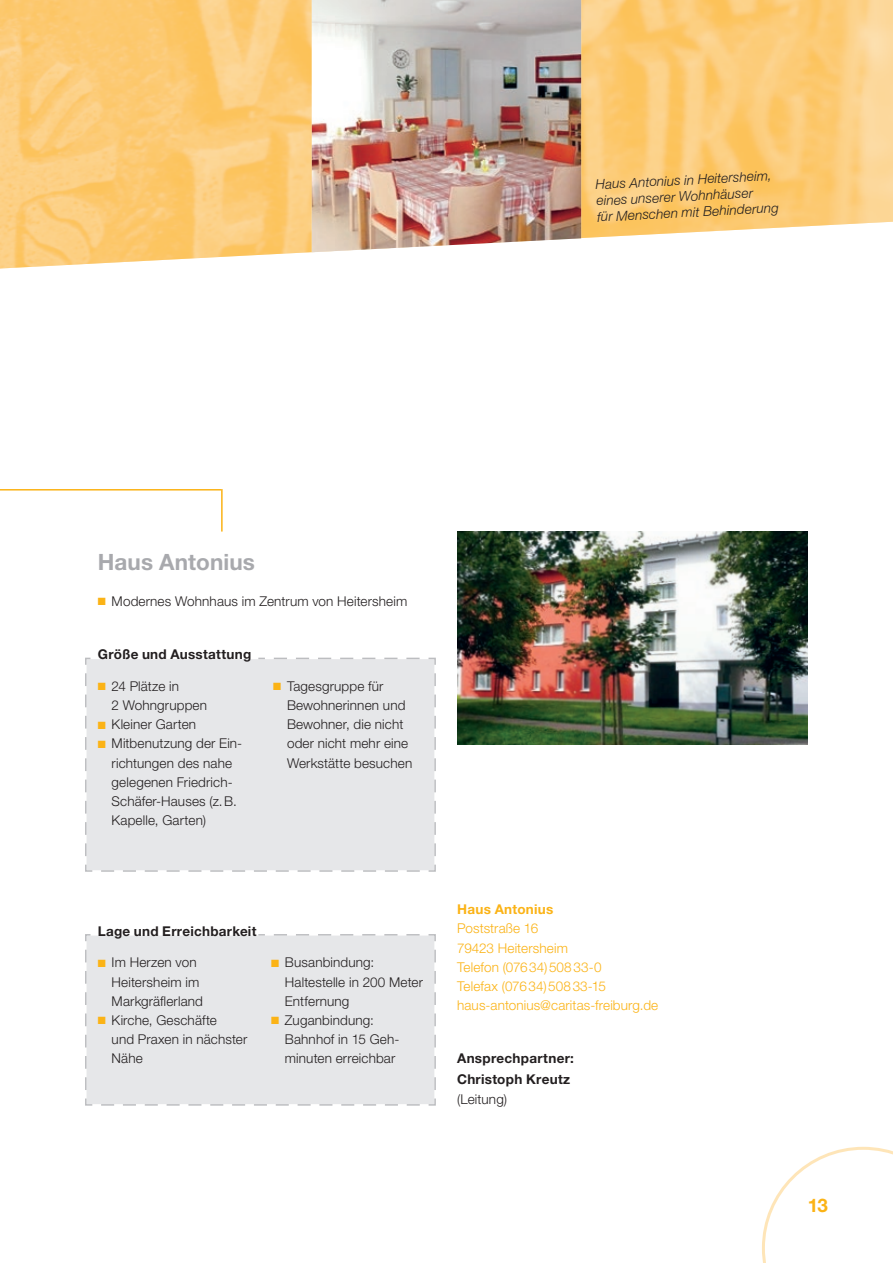
<style>
.page{position:relative;width:893px;height:1263px;background:#fff}
.page>*{position:absolute;margin:0;border:0;box-sizing:border-box;transform-origin:0 0}
.t1{font:700 22.5px "Helvetica Neue";letter-spacing:.005em;color:#a8a9ad}
.t2{font:700 18.75px "Helvetica Neue";color:#fbb316}
.t3{font:300 13.5px/19.2px "Helvetica Neue";letter-spacing:.01em;color:#231f20}
.t4{font:300 13.5px/19.2px "Helvetica Neue";letter-spacing:.01em;color:#fbb316}
.t5{font:italic 300 13.5px/16.2px "Helvetica Neue";color:#231f20}
.t6{font:700 13.5px/21.3px "Helvetica Neue";letter-spacing:.02em;color:#231f20}
.t7{font:700 13.5px "Helvetica Neue";letter-spacing:.02em;color:#fbb316}
.s1{color:#fbb316}
</style>
<div class="page">
<img style="left:0;top:0;width:893px;height:269px">
<svg style="left:762px;top:1147px;width:131px;height:116px"></svg>
<hr style="left:0;top:489px;width:221px;height:1px;background:#fbb316">
<hr style="left:221px;top:489px;width:2px;height:42px;background:#fbb316">
<div style="left:85px;top:657px;width:351px;height:215px;background:#e6e7e9"></div>
<div style="left:85px;top:934px;width:351px;height:172px;background:#e6e7e9"></div>
<img style="left:457px;top:531px;width:351px;height:213px">
<img style="left:312px;top:0;width:269px;height:252px">
<p class="t5" style="left:595px;top:176px;width:183px;rotate:-3deg">Haus Antonius in Heitersheim, eines unserer Wohnhäuser<br>für Menschen mit Behinderung</p>
<h1 class="t1" style="left:98px;top:548px;width:159px">Haus Antonius</h1>
<p class="t3" style="left:98px;top:591px;width:311px"><span class="s1">■</span> Modernes Wohnhaus im Zentrum von Heitersheim</p>
<p class="t6" style="left:98px;top:643px;width:155px">Größe und Ausstattung</p>
<p class="t3" style="left:112px;top:676px;width:97px;text-indent:-14px"><span class="s1">■</span> 24 Plätze in<br>2 Wohngruppen</p>
<p class="t3" style="left:98px;top:715px;width:100px"><span class="s1">■</span> Kleiner Garten</p>
<p class="t3" style="left:112px;top:734px;width:132px;text-indent:-14px"><span class="s1">■</span> Mitbenutzung der Ein&shy;richtungen des nahe gelegenen Friedrich-<br>Schäfer-Hauses (z.B.<br>Kapelle, Garten)</p>
<p class="t3" style="left:287px;top:676px;width:127px;text-indent:-14px"><span class="s1">■</span> Tagesgruppe für<br>Bewohnerinnen und<br>Bewohner, die nicht oder nicht mehr eine<br>Werkstätte besuchen</p>
<p class="t6" style="left:98px;top:920px;width:160px">Lage und Erreichbarkeit</p>
<p class="t3" style="left:112px;top:953px;width:93px;text-indent:-14px"><span class="s1">■</span> Im Herzen von<br>Heitersheim im<br>Markgräflerland</p>
<p class="t3" style="left:112px;top:1010px;width:137px;text-indent:-14px"><span class="s1">■</span> Kirche, Geschäfte<br>und Praxen in nächster<br>Nähe</p>
<p class="t3" style="left:285px;top:953px;width:140px;text-indent:-14px"><span class="s1">■</span> Busanbindung:<br>Haltestelle in 200 Meter<br>Entfernung</p>
<p class="t3" style="left:285px;top:1010px;width:114px;text-indent:-14px"><span class="s1">■</span> Zuganbindung:<br>Bahnhof in 15 Geh&shy;minuten erreichbar</p>
<p class="t7" style="left:457px;top:901px;width:98px">Haus Antonius</p>
<p class="t4" style="left:457px;top:919px;width:203px">Poststraße 16<br>79423 Heitersheim<br>Telefon (07634)50833-0<br>Telefax (07634)50833-15 haus-antonius@caritas-freiburg.de</p>
<p class="t6" style="left:457px;top:1047px;width:118px">Ansprechpartner:<br>Christoph Kreutz</p>
<p class="t3" style="left:457px;top:1089px;width:51px">(Leitung)</p>
<h2 class="t2" style="left:808px;top:1194px;width:22px">13</h2>
</div>
